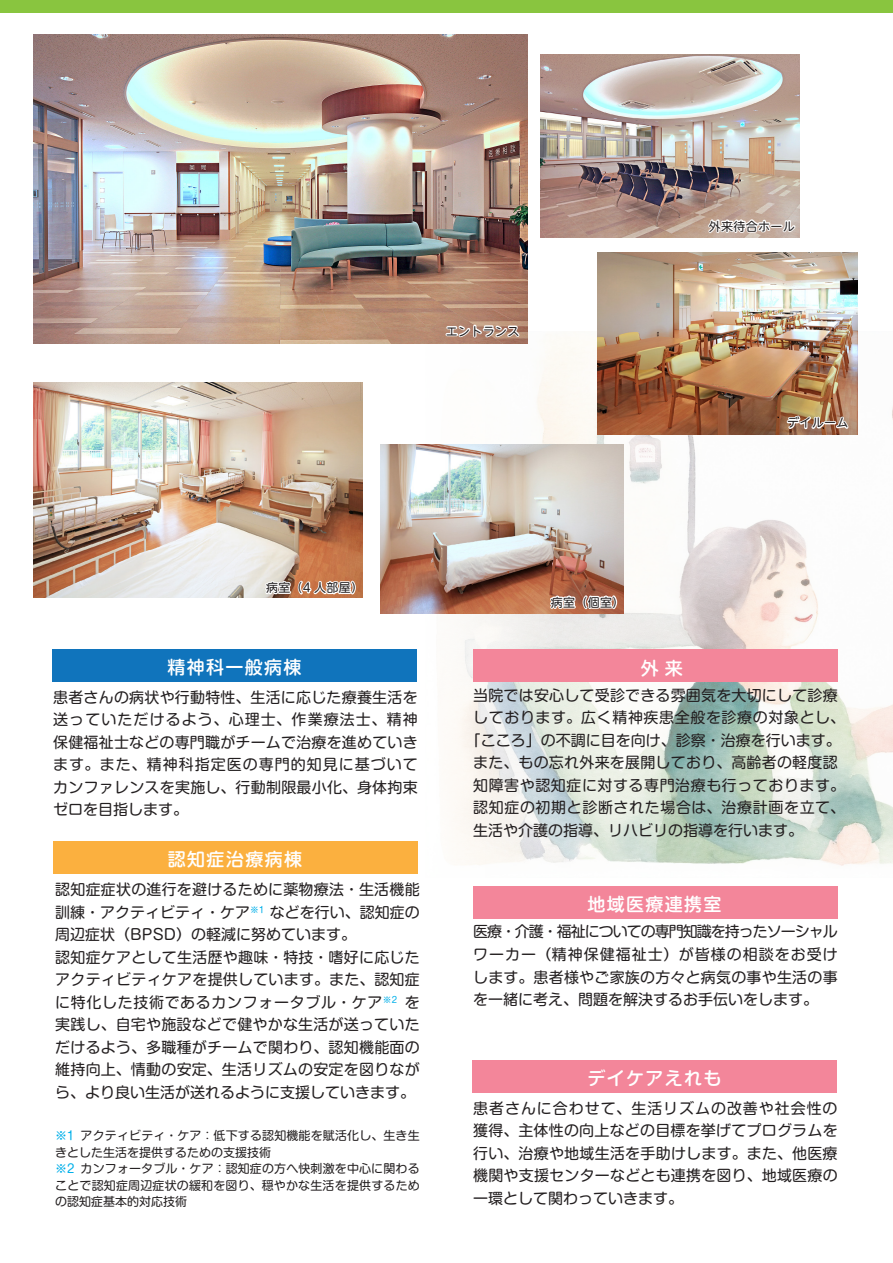
<style>
.page{position:relative;width:893px;height:1263px;background:#fff}
.page>*{position:absolute;margin:0;border:0;box-sizing:border-box;transform-origin:0 0}
.t1{font:500 18px "P Shin M Go Pr 6 N";letter-spacing:.075em;color:#fff}
.t2{font:15px/22.5px "P Shin M Go Pr 6 N";letter-spacing:.015em;color:#231f20;text-align:justify}
.t3{font:15px "P Shin M Go Pr 6 N";letter-spacing:.04em;color:#231f20}
.t4{font:15px "P Shin M Go Pr 6 N";letter-spacing:.035em;color:#231f20}
.t5{font:12px/16.5px "P Shin M Go Pr 6 N";letter-spacing:.01em;color:#231f20}
.t6{font:12px "PUD Shin M Go Pr 6 N";letter-spacing:.025em;color:#231f20}
.s1{color:#00afe9}
</style>
<div class="page">
<img style="left:560px;top:331px;width:333px;height:535px">
<svg style="left:354px;top:341px;width:206px;height:533px"></svg>
<div style="left:0;top:0;width:893px;height:13px;background:#89c53f"></div>
<img style="left:33px;top:34px;width:495px;height:309px">
<img style="left:540px;top:55px;width:260px;height:183px">
<img style="left:598px;top:252px;width:259px;height:183px">
<img style="left:381px;top:444px;width:242px;height:170px">
<svg style="left:444px;top:323px;width:77px;height:16px"></svg>
<svg style="left:707px;top:196px;width:64px;height:42px"></svg>
<div style="left:770px;top:224px;width:13px;height:4px;border:2px solid #fff"></div>
<svg style="left:781px;top:219px;width:16px;height:14px"></svg>
<svg style="left:786px;top:408px;width:64px;height:23px"></svg>
<img style="left:33px;top:382px;width:329px;height:216px">
<svg style="left:264px;top:575px;width:93px;height:30px"></svg>
<svg style="left:549px;top:578px;width:69px;height:33px"></svg>
<svg style="left:52px;top:612px;width:370px;height:244px"></svg>
<div style="left:53px;top:841px;width:364px;height:33px;background:#fbb03f"></div>
<div style="left:473px;top:886px;width:365px;height:33px;background:#f3869a"></div>
<div style="left:472px;top:1060px;width:365px;height:33px;background:#f3869a"></div>
<div style="left:473px;top:649px;width:365px;height:33px;background:#f3869a"></div>
<p class="t6" style="left:446px;top:321px;width:75px">エントランス</p>
<p class="t6" style="left:709px;top:216px;width:87px">外来待合ホール</p>
<p class="t6" style="left:787px;top:413px;width:63px">デイルーム</p>
<p class="t6" style="left:266px;top:578px;width:99px">病室（4 人部屋）</p>
<p class="t1" style="left:167px;top:652px;width:136px">精神科一般病棟</p>
<p class="t2" style="left:53px;top:685px;width:366px">患者さんの病状や行動特性、生活に応じた療養生活を送っていただけるよう、心理士、作業療法士、精神保健福祉士などの専門職がチームで治療を進めていきます。また、精神科指定医の専門的知見に基づいてカンファレンスを実施し、行動制限最小化、身体拘束ゼロを目指します。</p>
<p class="t1" style="left:168px;top:844px;width:136px">認知症治療病棟</p>
<p class="t2" style="left:55px;top:878px;width:366px;text-align:left">認知症症状の進行を避けるために薬物療法・生活機能訓練・アクティビティ・ケア<sup>※1</sup> などを行い、認知症の周辺症状（BPSD）の軽減に努めています。<br>認知症ケアとして生活歴や趣味・特技・嗜好に応じたアクティビティケアを提供しています。また、認知症に特化した技術であるカンフォータブル・ケア<sup>※2</sup> を実践し、自宅や施設などで健やかな生活が送っていただけるよう、多職種がチームで関わり、認知機能面の維持向上、情動の安定、生活リズムの安定を図りながら、より良い生活が送れるように支援していきます。</p>
<p class="t5" style="left:55px;top:1127px;width:366px"><span class="s1">※1</span> アクティビティ・ケア：低下する認知機能を賦活化し、生き生きとした生活を提供するための支援技術<br><span class="s1">※2</span> カンフォータブル・ケア：認知症の方へ快刺激を中心に関わることで認知症周辺症状の緩和を図り、穏やかな生活を提供するための認知症基本的対応技術</p>
<p class="t6" style="left:551px;top:592px;width:75px">病室（個室）</p>
<p class="t1" style="left:641px;top:653px;width:43px">外 来</p>
<p class="t2" style="left:473px;top:683px;width:366px">当院では安心して受診できる雰囲気を大切にして診療</p>
<p class="t3" style="left:473px;top:705px;width:374px">しております。広く精神疾患全般を診療の対象とし、</p>
<p class="t2" style="left:466px;top:728px;width:376px">「こころ」の不調に目を向け、診察・治療を行います。</p>
<p class="t2" style="left:473px;top:750px;width:366px">また、もの忘れ外来を展開しており、高齢者の軽度認</p>
<p class="t4" style="left:473px;top:773px;width:373px">知障害や認知症に対する専門治療も行っております。</p>
<p class="t3" style="left:473px;top:795px;width:374px">認知症の初期と診断された場合は、治療計画を立て、</p>
<p class="t2" style="left:473px;top:818px;width:331px">生活や介護の指導、リハビリの指導を行います。</p>
<p class="t1" style="left:587px;top:889px;width:136px">地域医療連携室</p>
<p class="t2" style="left:473px;top:920px;width:366px">医療・介護・福祉についての専門知識を持ったソーシャルワーカー（精神保健福祉士）が皆様の相談をお受けします。患者様やご家族の方々と病気の事や生活の事を一緒に考え、問題を解決するお手伝いをします。</p>
<p class="t1" style="left:587px;top:1063px;width:136px">デイケアえれも</p>
<p class="t2" style="left:473px;top:1096px;width:366px">患者さんに合わせて、生活リズムの改善や社会性の獲得、主体性の向上などの目標を挙げてプログラムを行い、治療や地域生活を手助けします。また、他医療機関や支援センターなどとも連携を図り、地域医療の一環として関わっていきます。</p>
</div>
